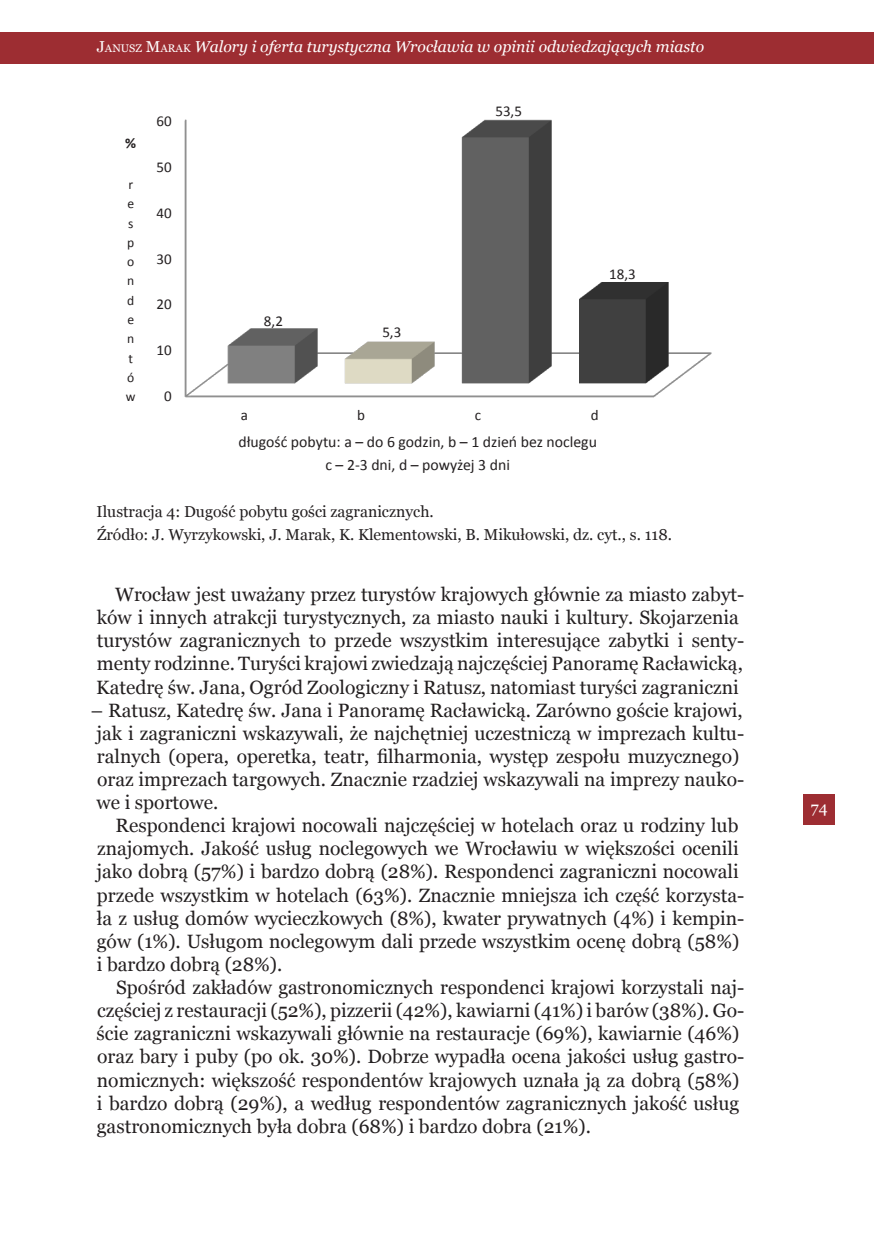
<style>
.page{position:relative;width:874px;height:1241px;background:#fff}
.page>*{position:absolute;margin:0;border:0;box-sizing:border-box;transform-origin:0 0}
.tekst_główny{font:19.25px/23.1px "Georgia";color:#231f20}
.tabela_podpis{font:15.75px "Georgia";color:#231f20}
.t1{font:italic 15.75px "Georgia";color:#fff}
.tabela_podpis-2{font:15.75px "Calibri";color:#231f20}
.t2{font:15.75px "Georgia";color:#fff}
.t3{font:15.05px "Calibri";color:#231f20}
.t4{font:700 15.05px "Calibri";color:#231f20}
.t5{font:13.65px/19.2px "Calibri";color:#231f20}
.s1{font-style:normal}
.s2{font-style:normal;font-size:11.03px}
</style>
<div class="page">
<div style="left:0;top:32px;width:873px;height:31px;background:#9d2d32"></div>
<div style="left:803px;top:793px;width:31px;height:31px;background:#9d2d32"></div>
<svg style="left:184px;top:119px;width:528px;height:279px"></svg>
<p class="t1" style="left:97px;top:37px;width:608px"><span class="s1">J</span><span class="s2">ANUSZ</span> <span class="s1">M</span><span class="s2">ARAK</span> Walory i oferta turystyczna Wrocławia w opinii odwiedzających miasto</p>
<p class="t4" style="left:125px;top:134px;width:12px">%</p>
<p class="t5" style="left:126px;top:174px;width:11px">r e s p o n d e n t ó w</p>
<p class="t3" style="left:156px;top:111px;width:17px">60</p>
<p class="t3" style="left:156px;top:157px;width:17px">50</p>
<p class="t3" style="left:156px;top:203px;width:17px">40</p>
<p class="t3" style="left:156px;top:249px;width:17px">30</p>
<p class="t3" style="left:156px;top:295px;width:17px">20</p>
<p class="t3" style="left:156px;top:341px;width:17px">10</p>
<p class="t3" style="left:164px;top:387px;width:9px">0</p>
<p class="t3" style="left:495px;top:102px;width:28px">53,5</p>
<p class="t3" style="left:264px;top:311px;width:20px">8,2</p>
<p class="t3" style="left:382px;top:323px;width:20px">5,3</p>
<p class="t3" style="left:609px;top:265px;width:28px">18,3</p>
<p class="t3" style="left:240px;top:406px;width:9px">a</p>
<p class="t3" style="left:357px;top:406px;width:9px">b</p>
<p class="t3" style="left:474px;top:406px;width:8px">c</p>
<p class="t3" style="left:590px;top:406px;width:9px">d</p>
<p class="tabela_podpis-2" style="left:238px;top:432px;width:360px">długość pobytu: a – do 6 godzin, b – 1 dzień bez noclegu</p>
<p class="tabela_podpis-2" style="left:325px;top:455px;width:186px">c – 2-3 dni, d – powyżej 3 dni</p>
<p class="tabela_podpis" style="left:97px;top:501px;width:338px">Ilustracja 4: Dugość pobytu gości zagranicznych.</p>
<p class="tabela_podpis" style="left:97px;top:524px;width:576px">Źródło: J. Wyrzykowski, J. Marak, K. Klementowski, B. Mikułowski, dz. cyt., s. 118.</p>
<p class="tekst_główny" style="left:96px;top:583px;width:649px;text-indent:19px">Wrocław jest uważany przez turystów krajowych głównie za miasto zabyt&shy;ków i innych atrakcji turystycznych, za miasto nauki i kultury. Skojarzenia turystów zagranicznych to przede wszystkim interesujące zabytki i senty&shy;menty rodzinne. Turyści krajowi zwiedzają najczęściej Panoramę Racławicką, Katedrę św. Jana, Ogród Zoologiczny i Ratusz, natomiast turyści zagraniczni</p>
<p class="tekst_główny" style="left:91px;top:698px;width:654px">– Ratusz, Katedrę św. Jana i Panoramę Racławicką. Zarówno goście krajowi, jak i zagraniczni wskazywali, że najchętniej uczestniczą w imprezach kultu&shy;ralnych (opera, operetka, teatr, filharmonia, występ zespołu muzycznego) oraz imprezach targowych. Znacznie rzadziej wskazywali na imprezy nauko&shy;we i sportowe.</p>
<p class="tekst_główny" style="left:96px;top:814px;width:649px;text-indent:19px">Respondenci krajowi nocowali najczęściej w hotelach oraz u rodziny lub znajomych. Jakość usług noclegowych we Wrocławiu w większości ocenili jako dobrą (57%) i bardzo dobrą (28%). Respondenci zagraniczni nocowali przede wszystkim w hotelach (63%). Znacznie mniejsza ich część korzysta&shy;ła z usług domów wycieczkowych (8%), kwater prywatnych (4%) i kempin&shy;gów (1%). Usługom noclegowym dali przede wszystkim ocenę dobrą (58%) i bardzo dobrą (28%).</p>
<p class="tekst_główny" style="left:96px;top:976px;width:649px;text-indent:20px">Spośród zakładów gastronomicznych respondenci krajowi korzystali naj&shy;częściej z restauracji (52%), pizzerii (42%), kawiarni (41%) i barów (38%). Go&shy;ście zagraniczni wskazywali głównie na restauracje (69%), kawiarnie (46%) oraz bary i puby (po ok. 30%). Dobrze wypadła ocena jakości usług gastro&shy;nomicznych: większość respondentów krajowych uznała ją za dobrą (58%) i bardzo dobrą (29%), a według respondentów zagranicznych jakość usług gastronomicznych była dobra (68%) i bardzo dobra (21%).</p>
<p class="t2" style="left:810px;top:797px;width:18px">74</p>
</div>
